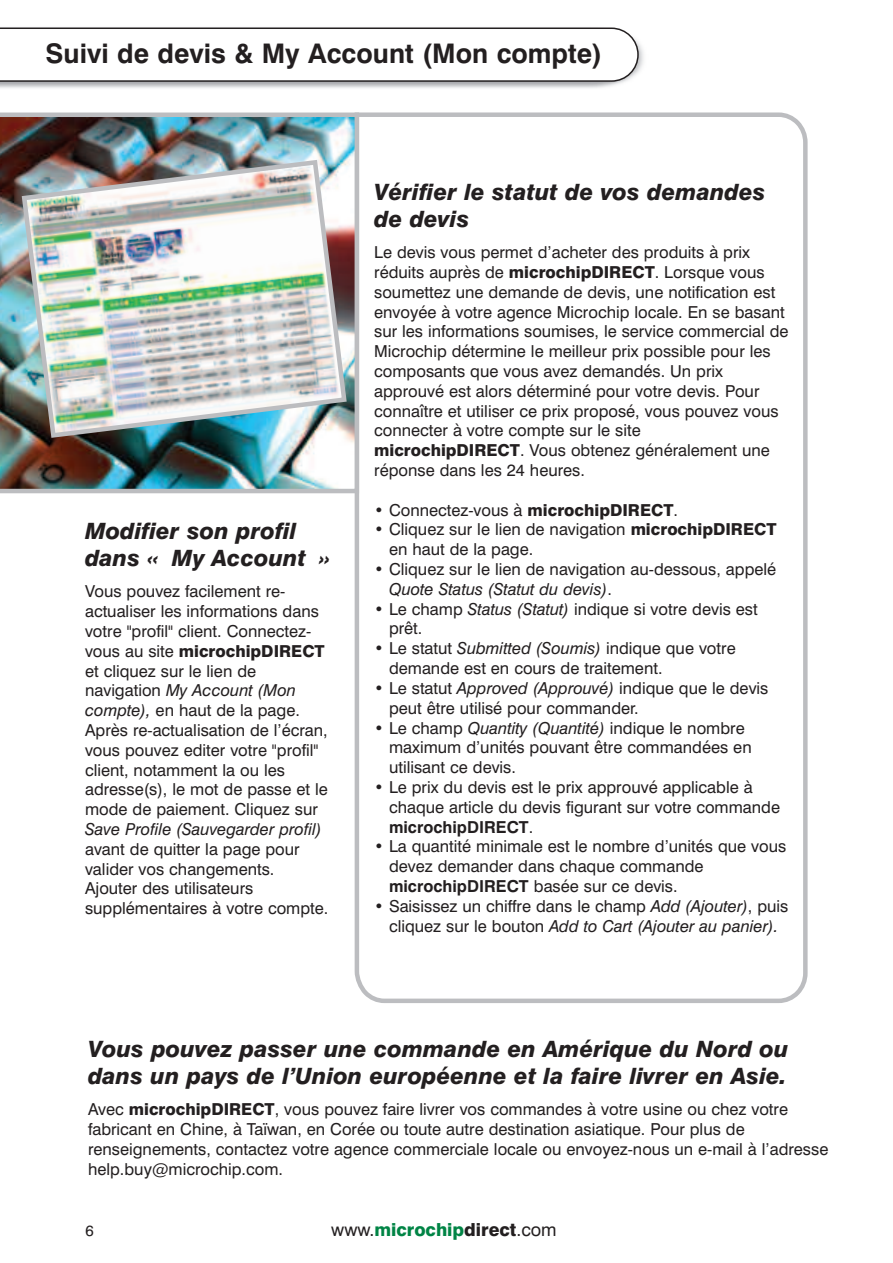
<style>
.page{position:relative;width:893px;height:1263px;background:#fff}
.page>*{position:absolute;margin:0;border:0;box-sizing:border-box;transform-origin:0 0}
.t1{font:700 27px "Swiss 721 BT";color:#231f20}
.t2{font:italic 800 22.5px/27px "Swiss 721 BT";color:#231f20}
.t3{font:800 18px "Swiss 721 BT";color:#008445}
.t4{font:16.5px/19.8px "Swiss 721 BT";color:#231f20}
.t5{font:italic 16.5px "Swiss 721 BT";color:#231f20}
.t6{font:15px "Swiss 721 BT";color:#231f20}
.s1{font-weight:800}
.s2{font-style:italic}
.s3{font-weight:700}
.s4{font-weight:400;color:#231f20}
.s5{color:#231f20}
</style>
<div class="page">
<img style="left:0;top:27px;width:644px;height:61px">
<svg style="left:0;top:28px;width:639px;height:54px"></svg>
<svg style="left:355px;top:112px;width:453px;height:891px"></svg>
<img style="left:0;top:113px;width:359px;height:380px">
<img style="left:19px;top:157px;width:330px;height:283px">
<h1 class="t1" style="left:46px;top:44px;width:558px">Suivi de devis &amp; My Account (Mon compte)</h1>
<h2 class="t2" style="left:85px;top:520px;width:247px">Modifier son profil dans « My Account »</h2>
<p class="t4" style="left:85px;top:583px;width:244px">Vous pouvez facilement re&shy;actualiser les informations dans votre "profil" client. Connectez&shy;vous au site <span class="s1">microchipDIRECT </span>et cliquez sur le lien de navigation <span class="s2">My Account (Mon compte),</span> en haut de la page.<br>Après re-actualisation de l’écran, vous pouvez editer votre "profil" client, notamment la ou les adresse(s), le mot de passe et le mode de paiement. Cliquez sur</p>
<p class="t5" style="left:85px;top:823px;width:238px">Save Profile (Sauvegarder profil)</p>
<p class="t4" style="left:85px;top:841px;width:245px">avant de quitter la page pour valider vos changements.<br>Ajouter des utilisateurs supplémentaires à votre compte.</p>
<h2 class="t2" style="left:374px;top:181px;width:393px">Vérifier le statut de vos demandes de devis</h2>
<p class="t4" style="left:374px;top:244px;width:416px">Le devis vous permet d’acheter des produits à prix réduits auprès de <span class="s1">microchipDIRECT</span>. Lorsque vous soumettez une demande de devis, une notification est envoyée à votre agence Microchip locale. En se basant sur les informations soumises, le service commercial de Microchip détermine le meilleur prix possible pour les composants que vous avez demandés. Un prix approuvé est alors déterminé pour votre devis. Pour connaître et utiliser ce prix proposé, vous pouvez vous connecter à votre compte sur le site <span class="s1">microchipDIRECT</span>. Vous obtenez généralement une réponse dans les 24 heures.</p>
<p class="t4" style="left:374px;top:502px;width:305px"><span class="s3">•</span> Connectez-vous à <span class="s1">microchipDIRECT</span>.</p>
<p class="t4" style="left:389px;top:521px;width:389px;text-indent:-15px"><span class="s3">•</span> Cliquez sur le lien de navigation <span class="s1">microchipDIRECT </span>en haut de la page.</p>
<p class="t4" style="left:389px;top:561px;width:389px;text-indent:-15px"><span class="s3">•</span> Cliquez sur le lien de navigation au-dessous, appelé<br><span class="s2">Quote Status (Statut du devis)</span>.</p>
<p class="t4" style="left:389px;top:601px;width:370px;text-indent:-15px"><span class="s3">•</span> Le champ <span class="s2">Status (Statut)</span> indique si votre devis est prêt.</p>
<p class="t4" style="left:389px;top:640px;width:348px;text-indent:-15px"><span class="s3">•</span> Le statut <span class="s2">Submitted (Soumis)</span> indique que votre demande est en cours de traitement.</p>
<p class="t4" style="left:389px;top:680px;width:381px;text-indent:-15px"><span class="s3">•</span> Le statut <span class="s2">Approved (Approuvé)</span> indique que le devis peut être utilisé pour commander.</p>
<p class="t4" style="left:389px;top:719px;width:364px;text-indent:-15px"><span class="s3">•</span> Le champ <span class="s2">Quantity (Quantité)</span> indique le nombre maximum d’unités pouvant être commandées en utilisant ce devis.</p>
<p class="t4" style="left:389px;top:779px;width:393px;text-indent:-15px"><span class="s3">•</span> Le prix du devis est le prix approuvé applicable à chaque article du devis figurant sur votre commande <span class="s3">microchipDIRECT</span>.</p>
<p class="t4" style="left:389px;top:838px;width:399px;text-indent:-15px"><span class="s3">•</span> La quantité minimale est le nombre d’unités que vous devez demander dans chaque commande <span class="s3">microchipDIRECT</span> basée sur ce devis.</p>
<p class="t4" style="left:374px;top:898px;width:416px;text-align:center"><span class="s3">•</span> Saisissez un chiffre dans le champ <span class="s2">Add (Ajouter)</span>, puis cliquez sur le bouton <span class="s2">Add to Cart (Ajouter au panier).</span></p>
<h2 class="t2" style="left:88px;top:1038px;width:702px">Vous pouvez passer une commande en Amérique du Nord ou dans un pays de l’Union européenne et la faire livrer en Asie.</h2>
<p class="t4" style="left:88px;top:1101px;width:742px">Avec <span class="s1">microchipDIRECT</span>, vous pouvez faire livrer vos commandes à votre usine ou chez votre fabricant en Chine, à Taïwan, en Corée ou toute autre destination asiatique. Pour plus de renseignements, contactez votre agence commerciale locale ou envoyez-nous un e-mail à l’adresse help.buy@microchip.com.</p>
<p class="t6" style="left:85px;top:1225px;width:10px">6</p>
<p class="t3" style="left:331px;top:1222px;width:227px"><span class="s4">www.</span>microchip<span class="s5">direct</span><span class="s4">.com</span></p>
</div>
